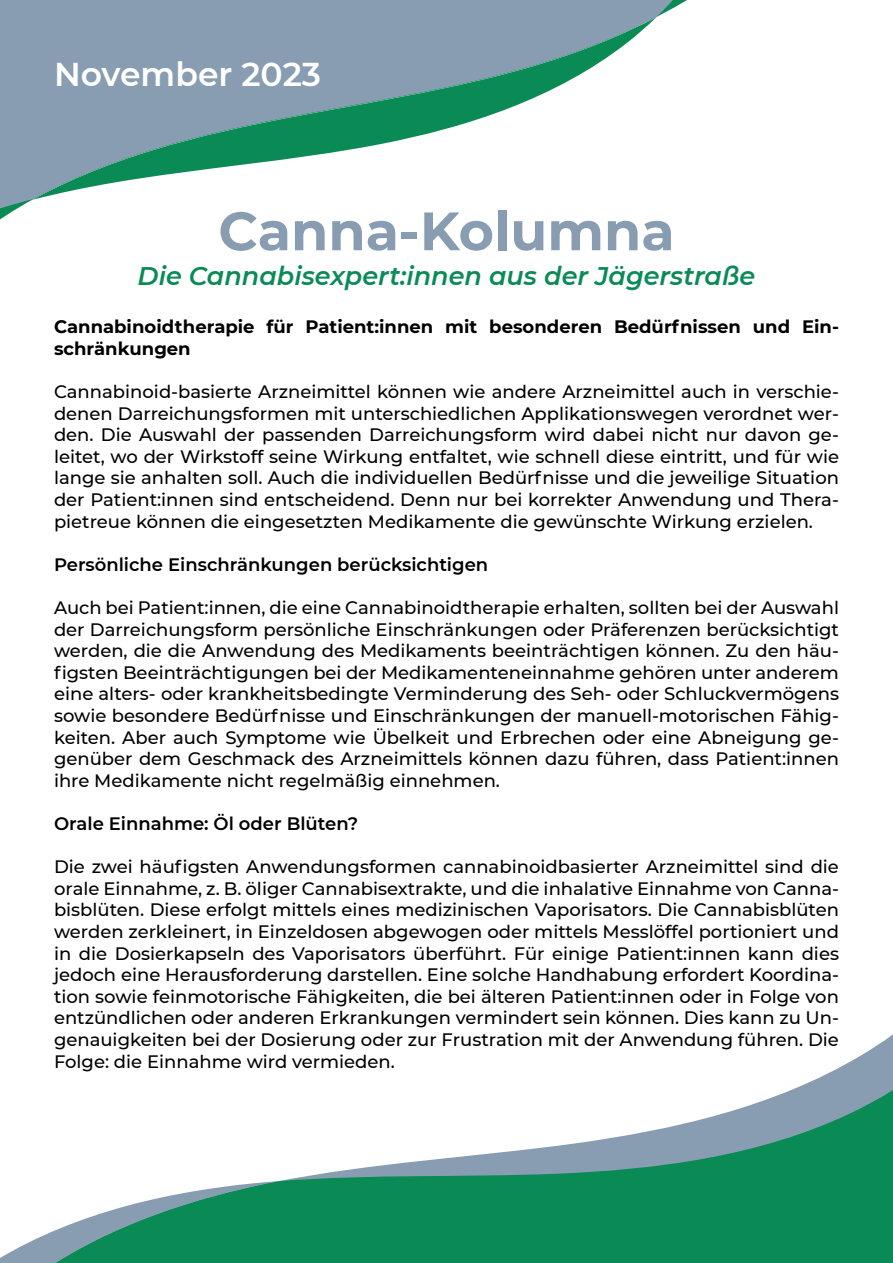
<style>
.page{position:relative;width:893px;height:1263px;background:#fff}
.page>*{position:absolute;margin:0;border:0;box-sizing:border-box;transform-origin:0 0}
.t1{font:700 54px "Montserrat";color:#899db2}
.t2{font:600 33px "Montserrat";color:#fff}
.t3{font:italic 600 25.5px "Montserrat";color:#0a8b56}
.t4{font:500 18px/21.6px "Montserrat";color:#000;text-align:justify}
.t5{font:700 18px/21.6px "Montserrat";color:#000}
.t6{font:600 18px "Montserrat";color:#000}
</style>
<div class="page">
<svg style="left:0;top:1235px;width:44px;height:28px"></svg>
<svg style="left:44px;top:1061px;width:849px;height:202px"></svg>
<svg style="left:0;top:0;width:687px;height:220px"></svg>
<div style="left:54px;top:54px;width:310px;height:37px;background:#899db2"></div>
<h2 class="t2" style="left:54px;top:54px;width:269px">November 2023</h2>
<h1 class="t1" style="left:218px;top:198px;width:458px">Canna-Kolumna</h1>
<h3 class="t3" style="left:138px;top:260px;width:619px">Die Cannabisexpert:innen aus der Jägerstraße</h3>
<p class="t5" style="left:54px;top:316px;width:786px">Cannabinoidtherapie für Patient:innen mit besonderen Bedürfnissen und Ein&shy;schränkungen</p>
<p class="t4" style="left:54px;top:381px;width:786px">Cannabinoid-basierte Arzneimittel können wie andere Arzneimittel auch in verschie&shy;denen Darreichungsformen mit unterschiedlichen Applikationswegen verordnet wer&shy;den. Die Auswahl der passenden Darreichungsform wird dabei nicht nur davon ge&shy;leitet, wo der Wirkstoff seine Wirkung entfaltet, wie schnell diese eintritt, und für wie lange sie anhalten soll. Auch die individuellen Bedürfnisse und die jeweilige Situation der Patient:innen sind entscheidend. Denn nur bei korrekter Anwendung und Thera&shy;pietreue können die eingesetzten Medikamente die gewünschte Wirkung erzielen.</p>
<p class="t6" style="left:54px;top:553px;width:436px">Persönliche Einschränkungen berücksichtigen</p>
<p class="t4" style="left:54px;top:597px;width:786px">Auch bei Patient:innen, die eine Cannabinoidtherapie erhalten, sollten bei der Auswahl der Darreichungsform persönliche Einschränkungen oder Präferenzen berücksichtigt werden, die die Anwendung des Medikaments beeinträchtigen können. Zu den häu&shy;figsten Beeinträchtigungen bei der Medikamenteneinnahme gehören unter anderem eine alters- oder krankheitsbedingte Verminderung des Seh- oder Schluckvermögens sowie besondere Bedürfnisse und Einschränkungen der manuell-motorischen Fähig&shy;keiten. Aber auch Symptome wie Übelkeit und Erbrechen oder eine Abneigung ge&shy;genüber dem Geschmack des Arzneimittels können dazu führen, dass Patient:innen ihre Medikamente nicht regelmäßig einnehmen.</p>
<p class="t6" style="left:54px;top:813px;width:306px">Orale Einnahme: Öl oder Blüten?</p>
<p class="t4" style="left:54px;top:856px;width:786px">Die zwei häufigsten Anwendungsformen cannabinoidbasierter Arzneimittel sind die orale Einnahme, z. B. öliger Cannabisextrakte, und die inhalative Einnahme von Canna&shy;bisblüten. Diese erfolgt mittels eines medizinischen Vaporisators. Die Cannabisblüten werden zerkleinert, in Einzeldosen abgewogen oder mittels Messlöffel portioniert und in die Dosierkapseln des Vaporisators überführt. Für einige Patient:innen kann dies jedoch eine Herausforderung darstellen. Eine solche Handhabung erfordert Koordina&shy;tion sowie feinmotorische Fähigkeiten, die bei älteren Patient:innen oder in Folge von entzündlichen oder anderen Erkrankungen vermindert sein können. Dies kann zu Un&shy;genauigkeiten bei der Dosierung oder zur Frustration mit der Anwendung führen. Die Folge: die Einnahme wird vermieden.</p>
</div>
